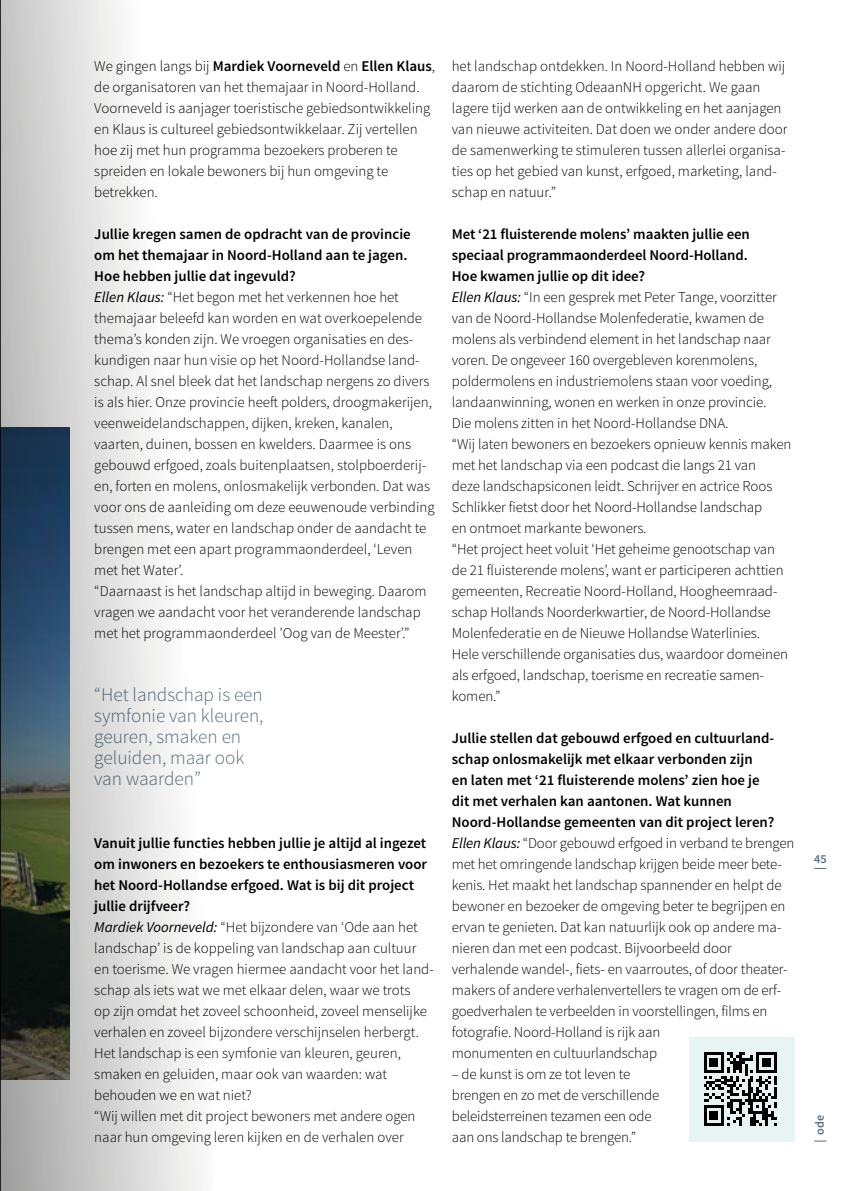
<style>
.page{position:relative;width:844px;height:1191px;background:#fff}
.page>*{position:absolute;margin:0;border:0;box-sizing:border-box;transform-origin:0 0}
.t1{font:300 19.25px/21px "Source Sans Pro";color:#5b707e}
.t2{font:300 14.88px/21px "Source Sans Pro";letter-spacing:-.005em;color:#000}
.t3{font:600 12.25px "Source Sans Pro";color:#5b707e}
.s1{font-weight:600}
.s2{font-weight:400;font-style:italic}
</style>
<div class="page">
<svg style="left:814px;top:868px;width:12px;height:1px"></svg>
<svg style="left:814px;top:1140px;width:12px;height:1px"></svg>
<div style="left:689px;top:1037px;width:105px;height:105px;background:#e7f4f3"></div>
<svg style="left:704px;top:1052px;width:72px;height:73px"></svg>
<svg style="left:1px;top:0;width:200px;height:1191px"></svg>
<hr style="left:0;top:0;width:1px;height:1191px;background:#000">
<p class="t2" style="left:94px;top:55px;width:342px">We gingen langs bij <span class="s1">Mardiek Voorneveld</span> en <span class="s1">Ellen Klaus</span>, de organisatoren van het themajaar in Noord-Holland.<br>Voorneveld is aanjager toeristische gebiedsontwikkeling en Klaus is cultureel gebiedsontwikkelaar. Zij vertellen hoe zij met hun programma bezoekers proberen te spreiden en lokale bewoners bij hun omgeving te betrekken.</p>
<p class="t2" style="left:94px;top:223px;width:341px"><span class="s1">Jullie kregen samen de opdracht van de provincie om het themajaar in Noord-Holland aan te jagen.<br>Hoe hebben jullie dat ingevuld?<br></span><span class="s2">Ellen Klaus:</span> “Het begon met het verkennen hoe het themajaar beleefd kan worden en wat overkoepelende thema’s konden zijn. We vroegen organisaties en des&shy;kundigen naar hun visie op het Noord-Hollandse land&shy;schap. Al snel bleek dat het landschap nergens zo divers is als hier. Onze provincie heeft polders, droogmakerijen, veenweidelandschappen, dijken, kreken, kanalen, vaarten, duinen, bossen en kwelders. Daarmee is ons gebouwd erfgoed, zoals buitenplaatsen, stolpboerderij&shy;en, forten en molens, onlosmakelijk verbonden. Dat was voor ons de aanleiding om deze eeuwenoude verbinding tussen mens, water en landschap onder de aandacht te brengen met een apart programmaonderdeel, ‘Leven met het Water’.<br>“Daarnaast is het landschap altijd in beweging. Daarom vragen we aandacht voor het veranderende landschap met het programmaonderdeel ’Oog van de Meester’.”</p>
<p class="t1" style="left:94px;top:684px;width:171px">“Het landschap is een symfonie van kleuren, geuren, smaken en geluiden, maar ook van waarden”</p>
<p class="t2" style="left:94px;top:832px;width:341px"><span class="s1">Vanuit jullie functies hebben jullie je altijd al ingezet om inwoners en bezoekers te enthousiasmeren voor het Noord-Hollandse erfgoed. Wat is bij dit project jullie drijfveer?<br></span><span class="s2">Mardiek Voorneveld:</span> “Het bijzondere van ‘Ode aan het landschap’ is de koppeling van landschap aan cultuur en toerisme. We vragen hiermee aandacht voor het land&shy;schap als iets wat we met elkaar delen, waar we trots<br>op zijn omdat het zoveel schoonheid, zoveel menselijke verhalen en zoveel bijzondere verschijnselen herbergt.<br>Het landschap is een symfonie van kleuren, geuren, smaken en geluiden, maar ook van waarden: wat behouden we en wat niet?<br>“Wij willen met dit project bewoners met andere ogen naar hun omgeving leren kijken en de verhalen over</p>
<p class="t2" style="left:451px;top:55px;width:337px">het landschap ontdekken. In Noord-Holland hebben wij daarom de stichting OdeaanNH opgericht. We gaan lagere tijd werken aan de ontwikkeling en het aanjagen van nieuwe activiteiten. Dat doen we onder andere door de samenwerking te stimuleren tussen allerlei organisa&shy;ties op het gebied van kunst, erfgoed, marketing, land&shy;schap en natuur.”</p>
<p class="t2" style="left:451px;top:223px;width:341px"><span class="s1">Met ‘21 fluisterende molens’ maakten jullie een speciaal programmaonderdeel Noord-Holland.<br>Hoe kwamen jullie op dit idee?<br></span><span class="s2">Ellen Klaus:</span> “In een gesprek met Peter Tange, voorzitter van de Noord-Hollandse Molenfederatie, kwamen de molens als verbindend element in het landschap naar voren. De ongeveer 160 overgebleven korenmolens, poldermolens en industriemolens staan voor voeding, landaanwinning, wonen en werken in onze provincie.<br>Die molens zitten in het Noord-Hollandse DNA.<br>“Wij laten bewoners en bezoekers opnieuw kennis maken met het landschap via een podcast die langs 21 van<br>deze landschapsiconen leidt. Schrijver en actrice Roos Schlikker fietst door het Noord-Hollandse landschap<br>en ontmoet markante bewoners.<br>“Het project heet voluit ‘Het geheime genootschap van de 21 fluisterende molens’, want er participeren achttien gemeenten, Recreatie Noord-Holland, Hoogheemraad&shy;schap Hollands Noorderkwartier, de Noord-Hollandse Molenfederatie en de Nieuwe Hollandse Waterlinies.<br>Hele verschillende organisaties dus, waardoor domeinen als erfgoed, landschap, toerisme en recreatie samen&shy;komen.”</p>
<p class="t2" style="left:451px;top:728px;width:344px"><span class="s1">Jullie stellen dat gebouwd erfgoed en cultuurland&shy;schap onlosmakelijk met elkaar verbonden zijn<br>en laten met ‘21 fluisterende molens’ zien hoe je<br>dit met verhalen kan aantonen. Wat kunnen Noord-Hollandse gemeenten van dit project leren?<br></span><span class="s2">Ellen Klaus:</span> “Door gebouwd erfgoed in verband te brengen met het omringende landschap krijgen beide meer bete&shy;kenis. Het maakt het landschap spannender en helpt de bewoner en bezoeker de omgeving beter te begrijpen en ervan te genieten. Dat kan natuurlijk ook op andere ma&shy;nieren dan met een podcast. Bijvoorbeeld door verhalende wandel-, fiets- en vaarroutes, of door theater&shy;makers of andere verhalenvertellers te vragen om de erf&shy;goedverhalen te verbeelden in voorstellingen, films en fotografie. Noord-Holland is rijk aan<br>monumenten en cultuurlandschap</p>
<p class="t2" style="left:451px;top:1064px;width:209px">– de kunst is om ze tot leven te brengen en zo met de verschillende beleidsterreinen tezamen een ode aan ons landschap te brengen.”</p>
<p class="t3" style="left:814px;top:850px;width:14px">45</p>
<p class="t3" style="left:811px;top:1135px;width:21px;rotate:-90deg">ode</p>
</div>
